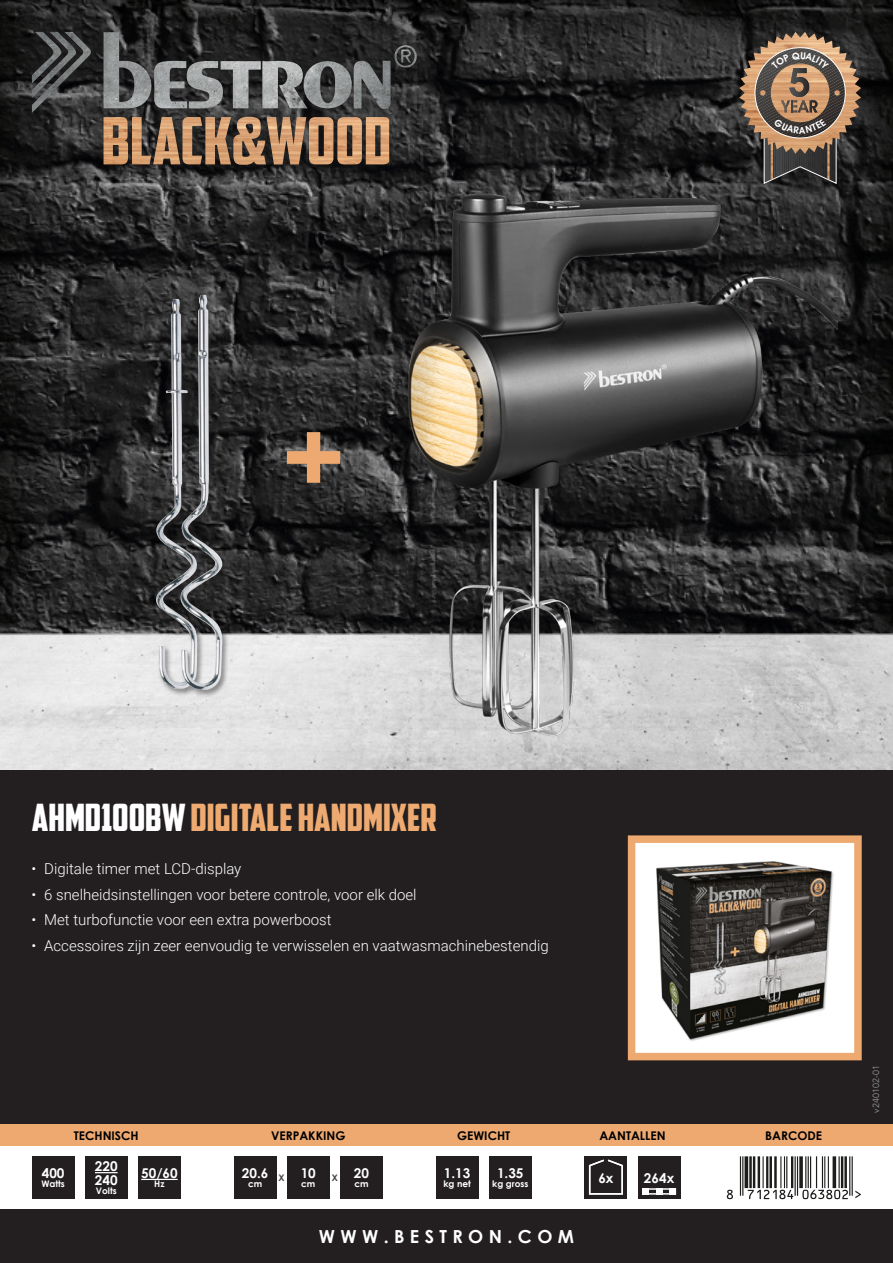
<style>
.page{position:relative;width:893px;height:1263px;background:#fff}
.page>*{position:absolute;margin:0;border:0;box-sizing:border-box;transform-origin:0 0}
.t1{font:37.95px "American Captain";color:#eeaa70}
.t2{font:700 18px "Century Gothic";letter-spacing:.3em;color:#fff}
.t3{font:300 15px "Roboto";color:#fff}
.t4{font:700 13.5px "Century Gothic";color:#fff}
.t5{font:700 12px "Century Gothic";color:#000001}
.t6{font:700 9px "Century Gothic";color:#fff}
.t7{font:9px "Avenir LT Std";color:#939598}
.t8{font:700 9px "Century Gothic";color:#3e3e3f}
.s1{color:#fff}
</style>
<div class="page">
<img style="left:0;top:0;width:893px;height:770px">
<div style="left:0;top:770px;width:893px;height:357px;background:#231f20"></div>
<div style="left:0;top:1124px;width:893px;height:22px;background:#eda970"></div>
<div style="left:138px;top:1156px;width:43px;height:43px;background:#231f20"></div>
<div style="left:234px;top:1156px;width:42px;height:43px;background:#231f20"></div>
<div style="left:287px;top:1156px;width:43px;height:43px;background:#231f20"></div>
<div style="left:340px;top:1156px;width:43px;height:43px;background:#231f20"></div>
<div style="left:436px;top:1156px;width:42px;height:43px;background:#231f20"></div>
<div style="left:489px;top:1156px;width:42px;height:43px;background:#231f20"></div>
<div style="left:585px;top:1156px;width:42px;height:43px;background:#231f20"></div>
<div style="left:638px;top:1156px;width:42px;height:43px;background:#231f20"></div>
<div style="left:32px;top:1156px;width:42px;height:43px;background:#231f20"></div>
<div style="left:85px;top:1156px;width:43px;height:43px;background:#231f20"></div>
<div style="left:642px;top:1188px;width:34px;height:6px;border:2px solid #fff"></div>
<svg style="left:642px;top:1188px;width:6px;height:6px"></svg>
<svg style="left:670px;top:1188px;width:6px;height:6px"></svg>
<svg style="left:656px;top:1188px;width:6px;height:6px"></svg>
<svg style="left:588px;top:1159px;width:35px;height:36px"></svg>
<img style="left:739px;top:32px;width:122px;height:148px">
<div style="left:24px;top:23px;width:401px;height:151px;background:#231f20;opacity:.6"></div>
<img style="left:104px;top:117px;width:285px;height:48px">
<img style="left:32px;top:32px;width:385px;height:84px">
<div style="left:0;top:1210px;width:893px;height:53px;background:#231f20"></div>
<svg style="left:727px;top:1156px;width:134px;height:43px"></svg>
<hr style="left:141px;top:1179px;width:37px;height:1px;background:#fff">
<svg style="left:95px;top:1172px;width:23px;height:1px"></svg>
<div style="left:632px;top:839px;width:226px;height:217px;background:#fff"></div>
<div style="left:628px;top:835px;width:234px;height:225px;border:8px solid #eda970"></div>
<img style="left:650px;top:843px;width:190px;height:198px">
<img style="left:375px;top:165px;width:462px;height:584px">
<div style="left:154px;top:293px;width:76px;height:404px;background:#231f20;opacity:.46"></div>
<img style="left:154px;top:295px;width:69px;height:397px">
<svg style="left:287px;top:432px;width:53px;height:51px;background:#84664d"></svg>
<svg style="left:755px;top:48px;width:90px;height:136px;background:#7c6756"></svg>
<p class="t1" style="left:32px;top:794px;width:407px"><span class="s1">AHMD100BW</span> DIGITALE HANDMIXER</p>
<p class="t3" style="left:31px;top:858px;width:211px">• Digitale timer met LCD-display</p>
<p class="t3" style="left:31px;top:884px;width:387px">• 6 snelheidsinstellingen voor betere controle, voor elk doel</p>
<p class="t3" style="left:31px;top:909px;width:302px">• Met turbofunctie voor een extra powerboost</p>
<p class="t3" style="left:31px;top:935px;width:519px">• Accessoires zijn zeer eenvoudig te verwisselen en vaatwasmachinebestendig</p>
<p class="t4" style="left:42px;top:1163px;width:24px">400</p>
<p class="t6" style="left:41px;top:1177px;width:25px">Watts</p>
<p class="t5" style="left:74px;top:1126px;width:66px">TECHNISCH</p>
<p class="t5" style="left:271px;top:1126px;width:76px">VERPAKKING</p>
<p class="t5" style="left:457px;top:1126px;width:55px">GEWICHT</p>
<p class="t5" style="left:599px;top:1126px;width:68px">AANTALLEN</p>
<p class="t5" style="left:765px;top:1126px;width:58px">BARCODE</p>
<p class="t4" style="left:95px;top:1156px;width:24px">220</p>
<p class="t4" style="left:95px;top:1170px;width:24px">240</p>
<p class="t6" style="left:96px;top:1184px;width:22px">Volts</p>
<p class="t4" style="left:141px;top:1163px;width:38px">50/60</p>
<p class="t6" style="left:154px;top:1177px;width:12px">Hz</p>
<p class="t4" style="left:242px;top:1163px;width:28px">20.6</p>
<p class="t6" style="left:248px;top:1177px;width:16px">cm</p>
<p class="t4" style="left:301px;top:1163px;width:17px">10</p>
<p class="t6" style="left:301px;top:1177px;width:16px">cm</p>
<p class="t8" style="left:279px;top:1171px;width:8px">X</p>
<p class="t8" style="left:332px;top:1171px;width:8px">X</p>
<p class="t4" style="left:354px;top:1163px;width:17px">20</p>
<p class="t6" style="left:354px;top:1177px;width:16px">cm</p>
<p class="t4" style="left:444px;top:1163px;width:28px">1.13</p>
<p class="t6" style="left:443px;top:1177px;width:29px">kg net</p>
<p class="t4" style="left:497px;top:1163px;width:28px">1.35</p>
<p class="t6" style="left:492px;top:1177px;width:38px">kg gross</p>
<p class="t4" style="left:598px;top:1167px;width:17px">6x</p>
<p class="t4" style="left:644px;top:1167px;width:32px">264x</p>
<p class="t2" style="left:319px;top:1223px;width:257px">WWW.BESTRON.COM</p>
<p class="t7" style="left:871px;top:1113px;width:49px;rotate:-90deg">v240102-01</p>
</div>
